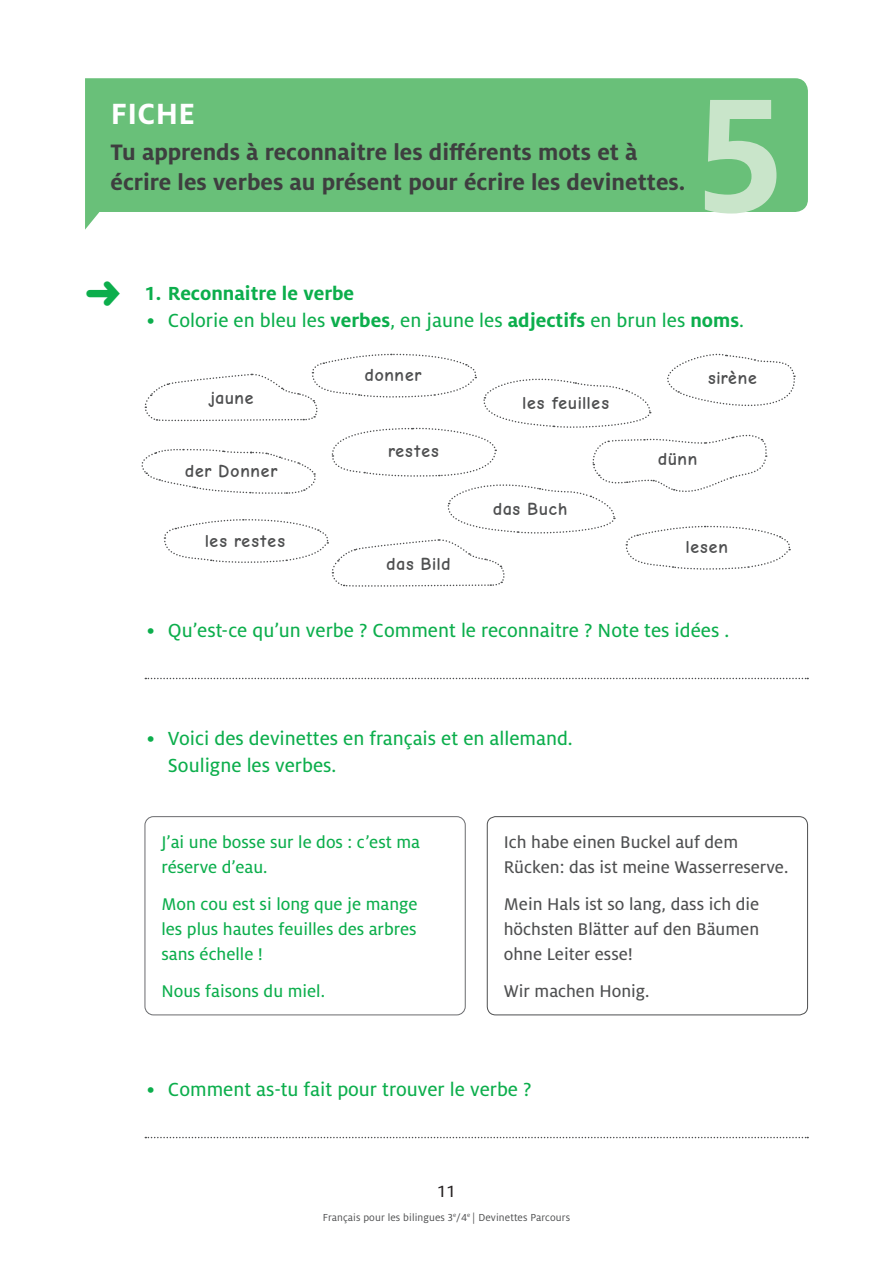
<style>
.page{position:relative;width:893px;height:1263px;background:#fff}
.page>*{position:absolute;margin:0;border:0;box-sizing:border-box;transform-origin:0 0}
.t1{font:700 180px "Milo OT";color:#c9e5ca}
.t2{font:700 32.4px "Milo OT";letter-spacing:.015em;color:#fff}
.t3{font:700 24.75px/30px "Milo OT";color:#3e3e3f}
.t4{font:21px/27px "Milo OT Text";color:#0cae4c}
.t5{font:700 21px "Milo OT";color:#0cae4c}
.t6{font:18.75px/24.8px "Milo OT Text";color:#4e4f50}
.t7{font:18.75px/24.8px "Milo OT Text";color:#0cae4c}
.t8{font:700 18px "Comic Neue";color:#4e4f50}
.t9{font:18px "Milo OT Text";color:#231f20}
.t10{font:11.25px "Milo OT";letter-spacing:.01em;color:#4e4f50}
.s1{font-family:"Milo OT";font-weight:700}
</style>
<div class="page">
<svg style="left:85px;top:78px;width:723px;height:152px;background:#7ac789"></svg>
<svg style="left:145px;top:678px;width:663px;height:1px"></svg>
<svg style="left:145px;top:1137px;width:663px;height:1px"></svg>
<svg style="left:141px;top:353px;width:655px;height:234px"></svg>
<div style="left:145px;top:816px;width:321px;height:199px;border:1px solid #6a6b6e;border-radius:9px"></div>
<div style="left:487px;top:816px;width:321px;height:199px;border:1px solid #4e4f50;border-radius:8px"></div>
<h2 class="t2" style="left:111px;top:96px;width:86px">FICHE</h2>
<h1 class="t1" style="left:689px;top:54px;width:102px">5</h1>
<p class="t3" style="left:111px;top:137px;width:576px">Tu apprends à reconnaitre les différents mots et à écrire les verbes au présent pour écrire les devinettes.</p>
<p class="t5" style="left:145px;top:281px;width:211px">1. Reconnaitre le verbe</p>
<p class="t4" style="left:147px;top:307px;width:599px">• Colorie en bleu les <span class="s1">verbes</span>, en jaune les <span class="s1">adjectifs</span> en brun les <span class="s1">noms</span>.</p>
<p class="t8" style="left:209px;top:387px;width:47px">jaune</p>
<p class="t8" style="left:185px;top:460px;width:95px">der Donner</p>
<p class="t8" style="left:205px;top:530px;width:83px">les restes</p>
<p class="t8" style="left:364px;top:364px;width:59px">donner</p>
<p class="t8" style="left:388px;top:440px;width:53px">restes</p>
<p class="t8" style="left:386px;top:553px;width:66px">das Bild</p>
<p class="t8" style="left:522px;top:392px;width:89px">les feuilles</p>
<p class="t8" style="left:493px;top:498px;width:76px">das Buch</p>
<p class="t8" style="left:708px;top:367px;width:51px">sirène</p>
<p class="t8" style="left:658px;top:448px;width:41px">dünn</p>
<p class="t8" style="left:685px;top:536px;width:45px">lesen</p>
<p class="t4" style="left:147px;top:617px;width:584px">• Qu’est-ce qu’un verbe ? Comment le reconnaitre ? Note tes idées .</p>
<p class="t4" style="left:168px;top:725px;width:406px;text-indent:-21px">• Voici des devinettes en français et en allemand.<br>Souligne les verbes.</p>
<p class="t7" style="left:161px;top:830px;width:260px">J’ai une bosse sur le dos : c’est ma réserve d’eau.</p>
<p class="t7" style="left:161px;top:892px;width:258px;text-align:justify">Mon cou est si long que je mange les plus hautes feuilles des arbres sans échelle !</p>
<p class="t7" style="left:161px;top:978px;width:165px">Nous faisons du miel.</p>
<p class="t6" style="left:504px;top:830px;width:286px">Ich habe einen Buckel auf dem<br>Rücken: das ist meine Wasserreserve.</p>
<p class="t6" style="left:504px;top:892px;width:257px;text-align:justify">Mein Hals ist so lang, dass ich die höchsten Blätter auf den Bäumen ohne Leiter esse!</p>
<p class="t6" style="left:504px;top:978px;width:147px">Wir machen Honig.</p>
<p class="t4" style="left:147px;top:1076px;width:386px">• Comment as-tu fait pour trouver le verbe ?</p>
<p class="t9" style="left:437px;top:1181px;width:21px">11</p>
<p class="t10" style="left:323px;top:1211px;width:249px">Français pour les bilingues 3<sup>e</sup>/4<sup>e</sup> | Devinettes Parcours</p>
</div>
